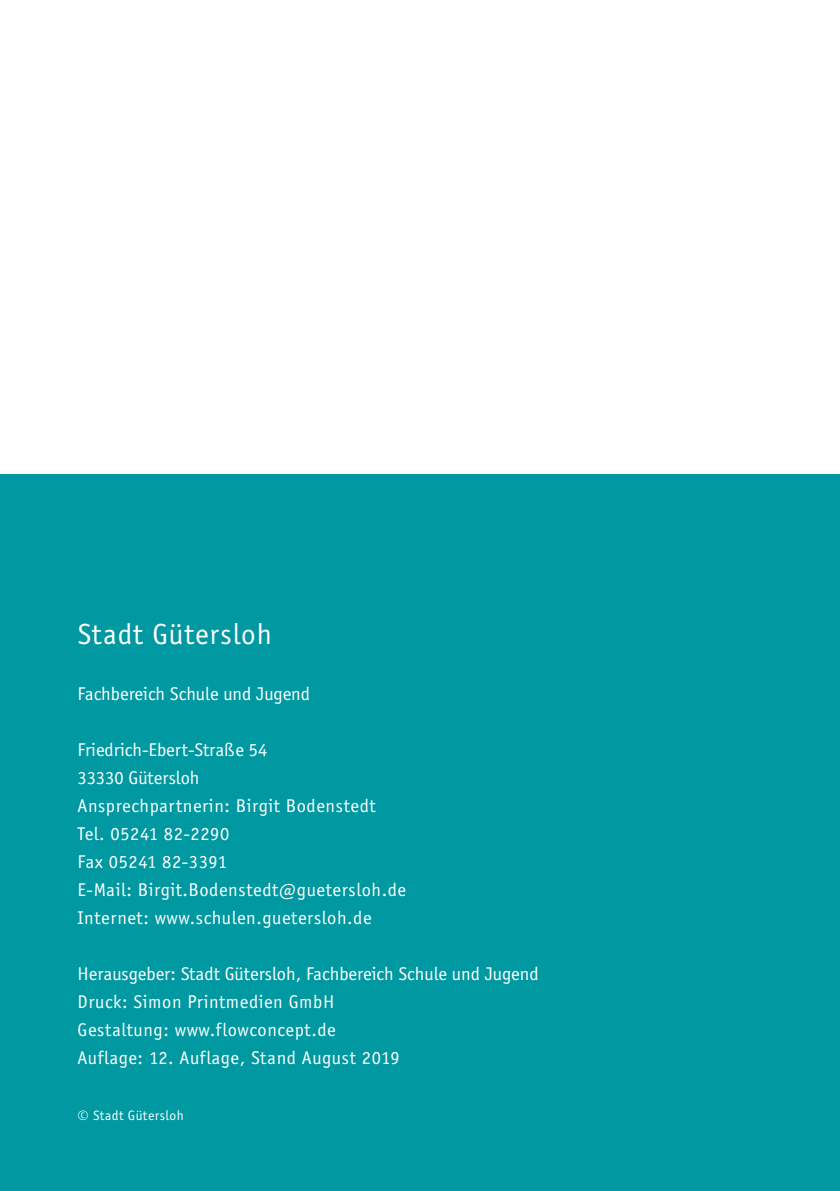
<style>
.page{position:relative;width:840px;height:1191px;background:#fff}
.page>*{position:absolute;margin:0;border:0;box-sizing:border-box;transform-origin:0 0}
.t1{font:30px "Officina Sans";letter-spacing:.03em;color:#fff}
.t2{font:19px/28px "Officina Sans";letter-spacing:.03em;color:#fff}
.t3{font:19px "Officina Sans";color:#fff}
.t4{font:14px "Officina Sans";letter-spacing:.03em;color:#fff}
</style>
<div class="page">
<div style="left:0;top:474px;width:839px;height:717px;background:#0098a1"></div>
<h1 class="t1" style="left:77px;top:617px;width:196px">Stadt Gütersloh</h1>
<p class="t3" style="left:77px;top:683px;width:234px">Fachbereich Schule und Jugend</p>
<p class="t2" style="left:77px;top:736px;width:330px">Friedrich-Ebert-Straße 54<br>33330 Gütersloh<br>Ansprechpartnerin: Birgit Bodenstedt<br>Tel. 05241 82-2290<br>Fax 05241 82-3391<br>E-Mail: Birgit.Bodenstedt@guetersloh.de<br>Internet: www.schulen.guetersloh.de</p>
<p class="t2" style="left:77px;top:960px;width:462px">Herausgeber: Stadt Gütersloh, Fachbereich Schule und Jugend Druck: Simon Printmedien GmbH<br>Gestaltung: www.flowconcept.de<br>Auflage: 12. Auflage, Stand August 2019</p>
<p class="t4" style="left:77px;top:1108px;width:108px">© Stadt Gütersloh</p>
</div>
